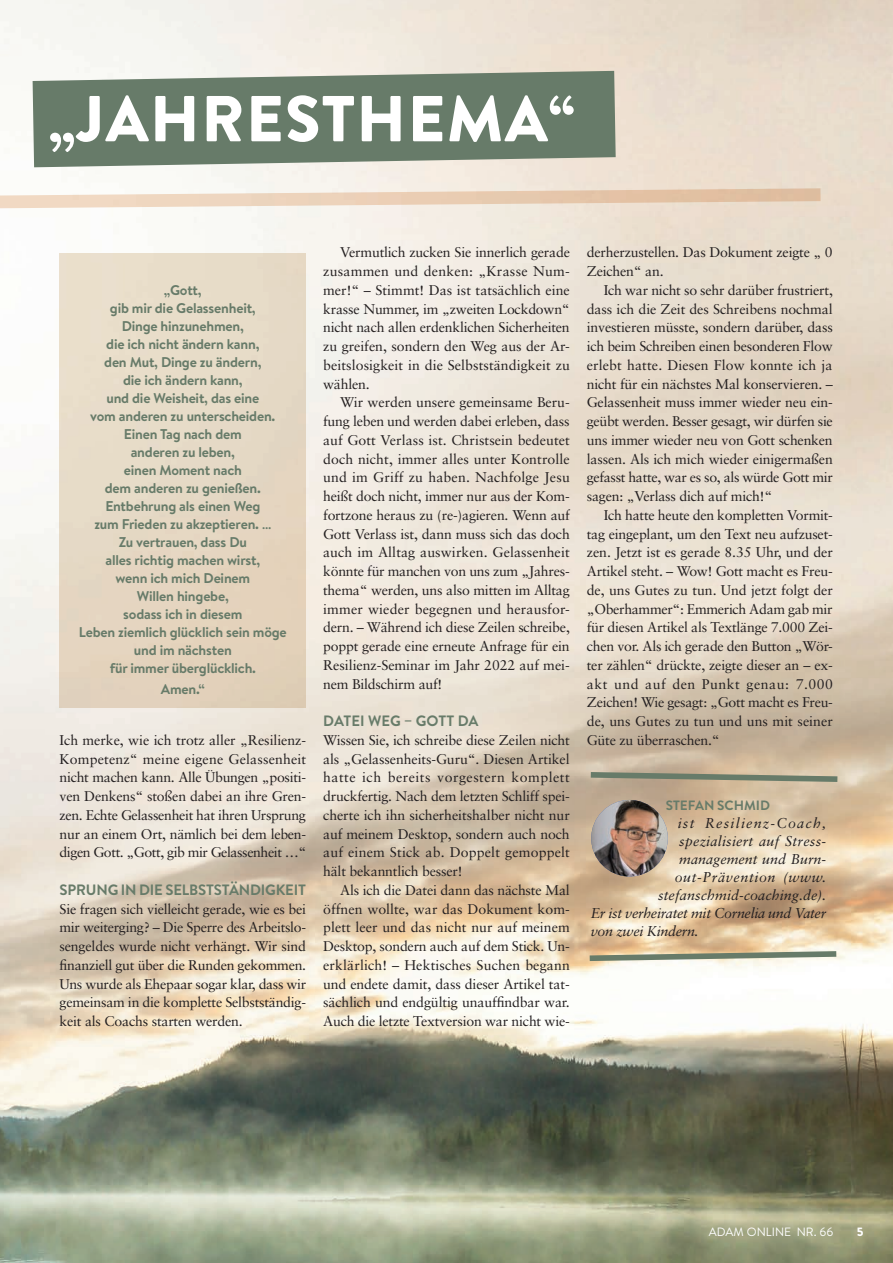
<style>
.page{position:relative;width:893px;height:1263px;background:#fff}
.page>*{position:absolute;margin:0;border:0;box-sizing:border-box;transform-origin:0 0}
.t1{font:900 64.8px "Brandon Grotesque";letter-spacing:.02em;color:#fff}
.t2{font:700 15px "Brandon Text";letter-spacing:-.01em;color:#677b69}
.t3{font:italic 14.25px "Sabon";letter-spacing:.005em;color:#231f20}
.t4{font:italic 14.25px "Sabon";letter-spacing:-.02em;color:#231f20}
.t5{font:italic 14.25px "Sabon";letter-spacing:.085em;color:#231f20}
.t6{font:italic 14.25px "Sabon";letter-spacing:.045em;color:#231f20}
.t7{font:14.1px/18.8px "Sabon";letter-spacing:-.015em;color:#231f20;text-align:justify}
.t8{font:700 14.1px/18px "Brandon Text";letter-spacing:-.015em;color:#677b69;text-align:center}
.t9{font:700 13.5px "Brandon Grotesque";color:#677b69}
.t10{font:12px "Brandon Text";color:#fff}
.t11{font:900 12px "Brandon Text";color:#fff}
</style>
<div class="page">
<img style="left:0;top:0;width:893px;height:1263px">
<svg style="left:33px;top:71px;width:583px;height:96px;background:#758676"></svg>
<svg style="left:590px;top:951px;width:246px;height:10px;background:#a5a891"></svg>
<svg style="left:591px;top:772px;width:246px;height:10px;background:#93947f"></svg>
<img style="left:591px;top:800px;width:77px;height:76px;border-radius:38px">
<svg style="left:0;top:188px;width:820px;height:28px"></svg>
<div style="left:60px;top:253px;width:246px;height:454px;background:#e5d9c5"></div>
<h1 class="t1" style="left:48px;top:73px;width:528px">„JAHRESTHEMA“</h1>
<p class="t8" style="left:79px;top:281px;width:209px">„Gott,<br>gib mir die Gelassenheit,<br>Dinge hinzunehmen,<br>die ich nicht ändern kann,<br>den Mut, Dinge zu ändern,<br>die ich ändern kann,<br>und die Weisheit, das eine<br>vom anderen zu unterscheiden.<br>Einen Tag nach dem<br>anderen zu leben,<br>einen Moment nach<br>dem anderen zu genießen.<br>Entbehrung als einen Weg<br>zum Frieden zu akzeptieren. …<br>Zu vertrauen, dass Du<br>alles richtig machen wirst,<br>wenn ich mich Deinem<br>Willen hingebe,<br>sodass ich in diesem<br>Leben ziemlich glücklich sein möge und im nächsten<br>für immer überglücklich.</p>
<p class="t8" style="left:161px;top:680px;width:45px">Amen.“</p>
<p class="t7" style="left:60px;top:730px;width:248px">Ich merke, wie ich trotz aller „Resilienz-Kompetenz“ meine eigene Gelassenheit nicht machen kann. Alle Übungen „positi&shy;ven Denkens“ stoßen dabei an ihre Gren&shy;zen. Echte Gelassenheit hat ihren Ursprung nur an einem Ort, nämlich bei dem leben&shy;digen Gott. „Gott, gib mir Gelassenheit …“</p>
<p class="t2" style="left:60px;top:879px;width:248px">SPRUNG IN DIE SELBSTSTÄNDIGKEIT</p>
<p class="t7" style="left:60px;top:899px;width:248px">Sie fragen sich vielleicht gerade, wie es bei mir weiterging? – Die Sperre des Arbeitslo&shy;sengeldes wurde nicht verhängt. Wir sind finanziell gut über die Runden gekommen.<br>Uns wurde als Ehepaar sogar klar, dass wir gemeinsam in die komplette Selbstständig&shy;keit als Coachs starten werden.</p>
<p class="t7" style="left:323px;top:243px;width:248px;text-indent:17px">Vermutlich zucken Sie innerlich gerade zusammen und denken: „Krasse Num&shy;mer!“ – Stimmt! Das ist tatsächlich eine krasse Nummer, im „zweiten Lockdown“ nicht nach allen erdenklichen Sicherheiten zu greifen, sondern den Weg aus der Ar&shy;beitslosigkeit in die Selbstständigkeit zu wählen.</p>
<p class="t7" style="left:323px;top:393px;width:248px;text-indent:17px">Wir werden unsere gemeinsame Beru&shy;fung leben und werden dabei erleben, dass auf Gott Verlass ist. Christsein bedeutet doch nicht, immer alles unter Kontrolle und im Griff zu haben. Nachfolge Jesu heißt doch nicht, immer nur aus der Kom&shy;fortzone heraus zu (re-)agieren. Wenn auf Gott Verlass ist, dann muss sich das doch auch im Alltag auswirken. Gelassenheit könnte für manchen von uns zum „Jahres&shy;thema“ werden, uns also mitten im Alltag immer wieder begegnen und herausfor&shy;dern. – Während ich diese Zeilen schreibe, poppt gerade eine erneute Anfrage für ein Resilienz-Seminar im Jahr 2022 auf mei&shy;nem Bildschirm auf!</p>
<p class="t2" style="left:323px;top:710px;width:157px">DATEI WEG – GOTT DA</p>
<p class="t7" style="left:323px;top:730px;width:248px">Wissen Sie, ich schreibe diese Zeilen nicht als „Gelassenheits-Guru“. Diesen Artikel hatte ich bereits vorgestern komplett druckfertig. Nach dem letzten Schliff spei&shy;cherte ich ihn sicherheitshalber nicht nur auf meinem Desktop, sondern auch noch auf einem Stick ab. Doppelt gemoppelt hält bekanntlich besser!</p>
<p class="t7" style="left:323px;top:880px;width:248px;text-indent:17px">Als ich die Datei dann das nächste Mal öffnen wollte, war das Dokument kom&shy;plett leer und das nicht nur auf meinem Desktop, sondern auch auf dem Stick. Un&shy;erklärlich! – Hektisches Suchen begann und endete damit, dass dieser Artikel tat&shy;sächlich und endgültig unauffindbar war.<br>Auch die letzte Textversion war nicht wie-</p>
<p class="t7" style="left:587px;top:243px;width:247px">derherzustellen. Das Dokument zeigte „ 0<br>Zeichen“ an.</p>
<p class="t7" style="left:587px;top:280px;width:248px;text-indent:17px">Ich war nicht so sehr darüber frustriert, dass ich die Zeit des Schreibens nochmal investieren müsste, sondern darüber, dass ich beim Schreiben einen besonderen Flow erlebt hatte. Diesen Flow konnte ich ja nicht für ein nächstes Mal konservieren. – Gelassenheit muss immer wieder neu ein&shy;geübt werden. Besser gesagt, wir dürfen sie uns immer wieder neu von Gott schenken lassen. Als ich mich wieder einigermaßen gefasst hatte, war es so, als würde Gott mir sagen: „Verlass dich auf mich!“</p>
<p class="t7" style="left:587px;top:505px;width:248px;text-indent:17px">Ich hatte heute den kompletten Vormit&shy;tag eingeplant, um den Text neu aufzuset&shy;zen. Jetzt ist es gerade 8.35 Uhr, und der Artikel steht. – Wow! Gott macht es Freu&shy;de, uns Gutes zu tun. Und jetzt folgt der „Oberhammer“: Emmerich Adam gab mir für diesen Artikel als Textlänge 7.000 Zei&shy;chen vor. Als ich gerade den Button „Wör&shy;ter zählen“ drückte, zeigte dieser an – ex&shy;akt und auf den Punkt genau: 7.000<br>Zeichen! Wie gesagt: „Gott macht es Freu&shy;de, uns Gutes zu tun und uns mit seiner Güte zu überraschen.“</p>
<p class="t9" style="left:666px;top:795px;width:106px">STEFAN SCHMID</p>
<p class="t5" style="left:678px;top:814px;width:150px">ist Resilienz-Coach,</p>
<p class="t3" style="left:679px;top:832px;width:149px">spezialisiert auf Stress-</p>
<p class="t3" style="left:679px;top:850px;width:149px">management und Burn-</p>
<p class="t6" style="left:675px;top:868px;width:153px">out-Prävention (www.</p>
<p class="t3" style="left:658px;top:886px;width:170px">stefanschmid-coaching.de).</p>
<p class="t4" style="left:591px;top:904px;width:237px">Er ist verheiratet mit Cornelia und Vater</p>
<p class="t4" style="left:591px;top:922px;width:109px">von zwei Kindern.</p>
<p class="t10" style="left:709px;top:1223px;width:126px">ADAM ONLINE NR. 66</p>
<p class="t11" style="left:857px;top:1223px;width:8px">5</p>
</div>
